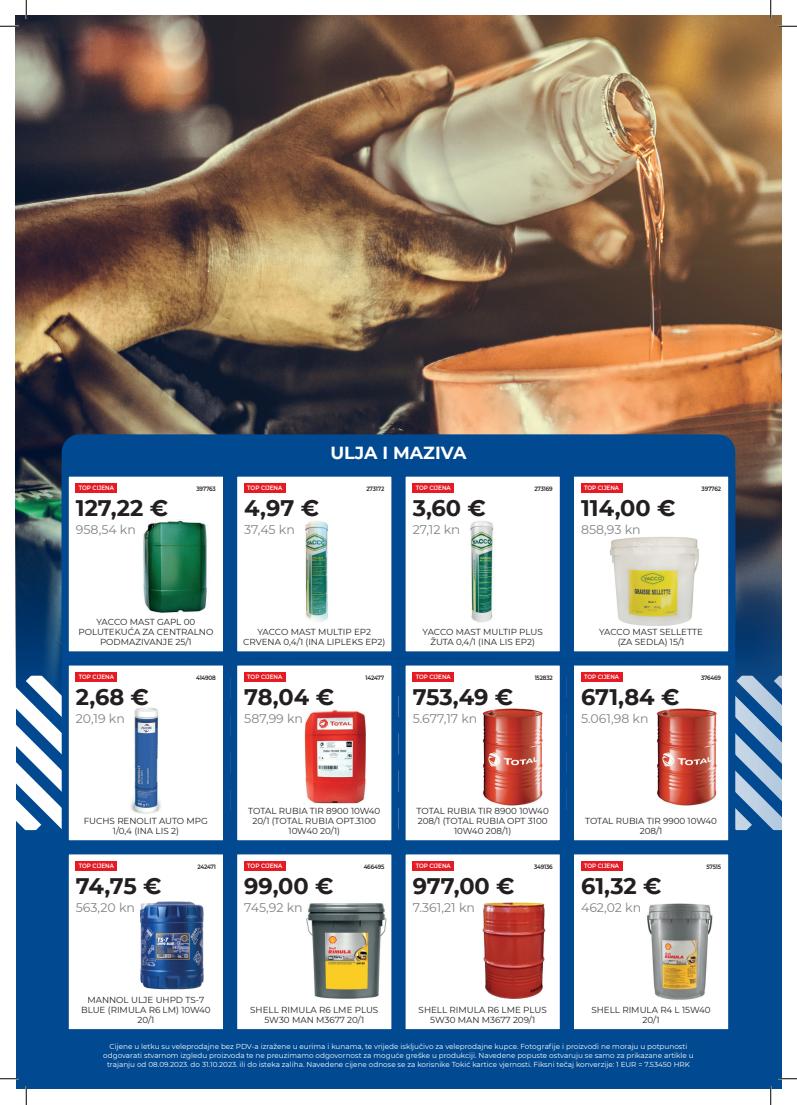
<style>
.page{position:relative;width:797px;height:1105px;background:#fff}
.page>*{position:absolute;margin:0;border:0;box-sizing:border-box;transform-origin:0 0}
.t1{font:700 22.5px "Montserrat";color:#231f20}
.t2{font:700 17.5px "Montserrat";color:#fff}
.t3{font:12.5px "Montserrat";color:#808285}
.t4{font:8.75px/10px "Montserrat";color:#231f20;text-align:center}
.t5{font:7.25px/8.8px "Montserrat";color:#fff;text-align:center}
.t6{font:600 6.25px "Montserrat";color:#fff;scale:.9 1}
.t7{font:600 6.25px "Montserrat";letter-spacing:-.03em;color:#231f20;scale:.9 1}
</style>
<div class="page">
<div style="left:16px;top:16px;width:765px;height:1073px;background:#014990"></div>
<img style="left:16px;top:16px;width:765px;height:660px">
<svg style="left:16px;top:676px;width:765px;height:154px"></svg>
<div style="left:62px;top:434px;width:673px;height:220px;background:#014990;border-radius:18px"></div>
<div style="left:62px;top:658px;width:168px;height:189px;background:#fff;border:7px solid #014990"></div>
<div style="left:76px;top:672px;width:41px;height:10px;background:#e51a23"></div>
<img style="left:131px;top:708px;width:30px;height:106px">
<div style="left:62px;top:847px;width:168px;height:189px;background:#fff;border:7px solid #014990"></div>
<div style="left:76px;top:861px;width:41px;height:9px;background:#e51a23"></div>
<img style="left:140px;top:901px;width:64px;height:88px">
<div style="left:398px;top:847px;width:169px;height:189px;background:#fff;border:7px solid #014990"></div>
<div style="left:412px;top:861px;width:42px;height:9px;background:#e51a23"></div>
<img style="left:482px;top:903px;width:64px;height:96px">
<div style="left:567px;top:847px;width:168px;height:189px;background:#fff;border:7px solid #014990"></div>
<div style="left:581px;top:861px;width:41px;height:9px;background:#e51a23"></div>
<img style="left:647px;top:903px;width:65px;height:97px">
<div style="left:230px;top:847px;width:168px;height:189px;background:#fff;border:7px solid #014990"></div>
<div style="left:244px;top:861px;width:41px;height:9px;background:#e51a23"></div>
<img style="left:306px;top:904px;width:80px;height:94px">
<div style="left:62px;top:470px;width:168px;height:188px;background:#fff;border:7px solid #014990"></div>
<div style="left:76px;top:483px;width:41px;height:10px;background:#e51a23"></div>
<img style="left:143px;top:520px;width:64px;height:93px">
<div style="left:230px;top:470px;width:168px;height:188px;background:#fff;border:7px solid #014990"></div>
<div style="left:244px;top:483px;width:41px;height:10px;background:#e51a23"></div>
<img style="left:305px;top:521px;width:24px;height:101px">
<div style="left:398px;top:470px;width:169px;height:188px;background:#fff;border:7px solid #014990"></div>
<div style="left:412px;top:483px;width:42px;height:10px;background:#e51a23"></div>
<img style="left:470px;top:521px;width:24px;height:102px">
<div style="left:567px;top:470px;width:168px;height:188px;background:#fff;border:7px solid #014990"></div>
<div style="left:581px;top:483px;width:41px;height:10px;background:#e51a23"></div>
<img style="left:610px;top:537px;width:88px;height:88px">
<div style="left:230px;top:658px;width:168px;height:189px;background:#fff;border:7px solid #014990"></div>
<div style="left:244px;top:672px;width:41px;height:10px;background:#e51a23"></div>
<img style="left:303px;top:709px;width:63px;height:95px">
<div style="left:398px;top:658px;width:169px;height:189px;background:#fff;border:7px solid #014990"></div>
<div style="left:412px;top:672px;width:42px;height:10px;background:#e51a23"></div>
<div style="left:567px;top:658px;width:168px;height:189px;background:#fff;border:7px solid #014990"></div>
<div style="left:581px;top:672px;width:41px;height:10px;background:#e51a23"></div>
<img style="left:656px;top:708px;width:61px;height:97px">
<img style="left:482px;top:708px;width:61px;height:97px">
<svg style="left:0;top:25px;width:19px;height:2px"></svg>
<svg style="left:778px;top:25px;width:19px;height:2px"></svg>
<svg style="left:0;top:1078px;width:19px;height:1px"></svg>
<svg style="left:778px;top:1078px;width:19px;height:1px"></svg>
<svg style="left:25px;top:0;width:2px;height:19px"></svg>
<svg style="left:25px;top:1086px;width:2px;height:19px"></svg>
<svg style="left:770px;top:0;width:1px;height:19px"></svg>
<svg style="left:770px;top:1086px;width:1px;height:19px"></svg>
<p class="t6" style="left:79px;top:484px;width:40px">TOP CIJENA</p>
<h3 class="t3" style="left:76px;top:521px;width:61px">958,54 kn</h3>
<h1 class="t1" style="left:76px;top:491px;width:94px">127,22 €</h1>
<p class="t7" style="left:196px;top:484px;width:23px">397763</p>
<p class="t6" style="left:247px;top:484px;width:40px">TOP CIJENA</p>
<h3 class="t3" style="left:244px;top:521px;width:52px">37,45 kn</h3>
<h1 class="t1" style="left:244px;top:491px;width:76px">4,97 €</h1>
<h2 class="t2" style="left:330px;top:440px;width:137px">ULJA I MAZIVA</h2>
<p class="t7" style="left:366px;top:484px;width:21px">273172</p>
<p class="t6" style="left:415px;top:484px;width:40px">TOP CIJENA</p>
<h3 class="t3" style="left:412px;top:521px;width:49px">27,12 kn</h3>
<h1 class="t1" style="left:412px;top:491px;width:75px">3,60 €</h1>
<p class="t7" style="left:534px;top:484px;width:22px">273169</p>
<p class="t6" style="left:584px;top:484px;width:40px">TOP CIJENA</p>
<h3 class="t3" style="left:581px;top:521px;width:61px">858,93 kn</h3>
<h1 class="t1" style="left:581px;top:491px;width:96px">114,00 €</h1>
<p class="t7" style="left:701px;top:484px;width:23px">397762</p>
<p class="t4" style="left:78px;top:617px;width:136px">YACCO MAST GAPL 00<br>POLUTEKUĆA ZA CENTRALNO<br>PODMAZIVANJE 25/1</p>
<p class="t4" style="left:243px;top:627px;width:144px">YACCO MAST MULTIP EP2<br>CRVENA 0,4/1 (INA LIPLEKS EP2)</p>
<p class="t4" style="left:422px;top:627px;width:122px">YACCO MAST MULTIP PLUS<br>ŽUTA 0,4/1 (INA LIS EP2)</p>
<p class="t4" style="left:599px;top:627px;width:105px">YACCO MAST SELLETTE (ZA SEDLA) 15/1</p>
<p class="t6" style="left:79px;top:672px;width:40px">TOP CIJENA</p>
<h3 class="t3" style="left:76px;top:710px;width:50px">20,19 kn</h3>
<h1 class="t1" style="left:76px;top:680px;width:75px">2,68 €</h1>
<p class="t7" style="left:196px;top:673px;width:23px">414908</p>
<p class="t6" style="left:247px;top:672px;width:40px">TOP CIJENA</p>
<h3 class="t3" style="left:244px;top:710px;width:60px">587,99 kn</h3>
<h1 class="t1" style="left:244px;top:680px;width:91px">78,04 €</h1>
<p class="t7" style="left:365px;top:673px;width:22px">142477</p>
<p class="t6" style="left:415px;top:672px;width:40px">TOP CIJENA</p>
<h3 class="t3" style="left:412px;top:710px;width:66px">5.677,17 kn</h3>
<h1 class="t1" style="left:412px;top:680px;width:102px">753,49 €</h1>
<p class="t7" style="left:534px;top:673px;width:22px">152832</p>
<p class="t6" style="left:584px;top:672px;width:40px">TOP CIJENA</p>
<h3 class="t3" style="left:581px;top:710px;width:69px">5.061,98 kn</h3>
<h1 class="t1" style="left:581px;top:680px;width:100px">671,84 €</h1>
<p class="t7" style="left:701px;top:673px;width:24px">376469</p>
<p class="t4" style="left:84px;top:815px;width:126px">FUCHS RENOLIT AUTO MPG<br>1/0,4 (INA LIS 2)</p>
<p class="t4" style="left:248px;top:805px;width:134px">TOTAL RUBIA TIR 8900 10W40<br>20/1 (TOTAL RUBIA OPT.3100<br>10W40 20/1)</p>
<p class="t4" style="left:416px;top:805px;width:134px">TOTAL RUBIA TIR 8900 10W40<br>208/1 (TOTAL RUBIA OPT 3100<br>10W40 208/1)</p>
<p class="t4" style="left:585px;top:815px;width:133px">TOTAL RUBIA TIR 9900 10W40<br>208/1</p>
<p class="t6" style="left:79px;top:861px;width:40px">TOP CIJENA</p>
<h3 class="t3" style="left:76px;top:898px;width:60px">563,20 kn</h3>
<h1 class="t1" style="left:76px;top:869px;width:87px">74,75 €</h1>
<p class="t7" style="left:197px;top:862px;width:22px">242471</p>
<p class="t6" style="left:247px;top:861px;width:40px">TOP CIJENA</p>
<h3 class="t3" style="left:244px;top:898px;width:60px">745,92 kn</h3>
<h1 class="t1" style="left:244px;top:869px;width:91px">99,00 €</h1>
<p class="t7" style="left:363px;top:862px;width:24px">466495</p>
<p class="t6" style="left:415px;top:861px;width:40px">TOP CIJENA</p>
<h3 class="t3" style="left:412px;top:898px;width:64px">7.361,21 kn</h3>
<h1 class="t1" style="left:412px;top:869px;width:104px">977,00 €</h1>
<p class="t7" style="left:534px;top:862px;width:22px">349136</p>
<p class="t6" style="left:584px;top:861px;width:40px">TOP CIJENA</p>
<h3 class="t3" style="left:581px;top:898px;width:62px">462,02 kn</h3>
<h1 class="t1" style="left:581px;top:869px;width:82px">61,32 €</h1>
<p class="t7" style="left:706px;top:862px;width:18px">57515</p>
<p class="t4" style="left:81px;top:994px;width:131px">MANNOL ULJE UHPD TS-7<br>BLUE (RIMULA R6 LM) 10W40<br>20/1</p>
<p class="t4" style="left:250px;top:1004px;width:130px">SHELL RIMULA R6 LME PLUS<br>5W30 MAN M3677 20/1</p>
<p class="t4" style="left:418px;top:1004px;width:130px">SHELL RIMULA R6 LME PLUS<br>5W30 MAN M3677 209/1</p>
<p class="t4" style="left:591px;top:1004px;width:121px">SHELL RIMULA R4 L 15W40<br>20/1</p>
<p class="t5" style="left:103px;top:1042px;width:592px">Cijene u letku su veleprodajne bez PDV-a izražene u eurima i kunama, te vrijede isključivo za veleprodajne kupce. Fotografije i proizvodi ne moraju u potpunosti odgovarati stvarnom izgledu proizvoda te ne preuzimamo odgovornost za moguće greške u produkciji. Navedene popuste ostvaruju se samo za prikazane artikle u trajanju od 08.09.2023. do 31.10.2023. ili do isteka zaliha. Navedene cijene odnose se za korisnike Tokić kartice vjernosti. Fiksni tečaj konverzije: 1 EUR = 7.53450 HRK</p>
</div>
